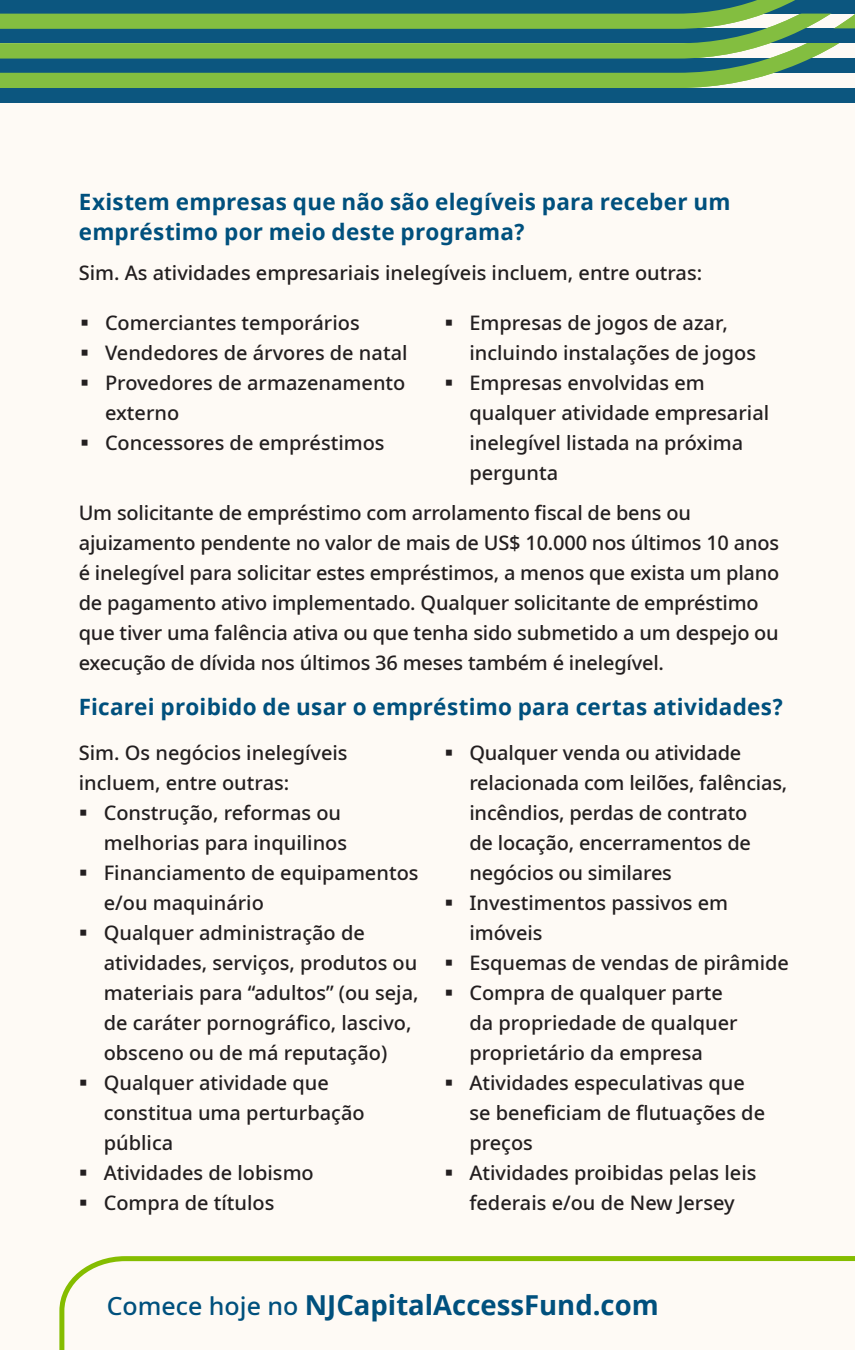
<style>
.page{position:relative;width:855px;height:1350px;background:#fff}
.page>*{position:absolute;margin:0;border:0;box-sizing:border-box;transform-origin:0 0}
.Body_2{font:700 27.5px "Noto Sans";color:#00507d}
.Subhead{font:700 22.5px/30px "Noto Sans";letter-spacing:.01em;color:#00507d}
.Body{font:500 20px/30px "Noto Sans";color:#231f20}
.Subhead-2{font:500 20px "Noto Sans";color:#231f20}
.s1{font-weight:500;font-size:25px}
</style>
<div class="page">
<svg style="left:59px;top:1256px;width:796px;height:94px"></svg>
<div style="left:0;top:88px;width:855px;height:14px;background:#0c567f"></div>
<svg style="left:0;top:59px;width:855px;height:29px;background:#569368"></svg>
<svg style="left:0;top:29px;width:855px;height:30px;background:#529165"></svg>
<svg style="left:0;top:0;width:855px;height:29px;background:#529163"></svg>
<div style="left:107px;top:1283px;width:552px;height:35px;background:#fefaf5"></div>
<p class="Subhead" style="left:79px;top:187px;width:653px">Existem empresas que não são elegíveis para receber um empréstimo por meio deste programa?</p>
<p class="Subhead-2" style="left:79px;top:259px;width:625px">Sim. As atividades empresariais inelegíveis incluem, entre outras:</p>
<p class="Body" style="left:469px;top:308px;width:288px">Empresas de jogos de azar, incluindo instalações de jogos</p>
<p class="Body" style="left:469px;top:368px;width:301px">Empresas envolvidas em qualquer atividade empresarial inelegível listada na próxima pergunta</p>
<p class="Body" style="left:79px;top:498px;width:702px">Um solicitante de empréstimo com arrolamento fiscal de bens ou ajuizamento pendente no valor de mais de US$ 10.000 nos últimos 10 anos é inelegível para solicitar estes empréstimos, a menos que exista um plano de pagamento ativo implementado. Qualquer solicitante de empréstimo que tiver uma falência ativa ou que tenha sido submetido a um despejo ou execução de dívida nos últimos 36 meses também é inelegível.</p>
<p class="Subhead" style="left:79px;top:692px;width:707px">Ficarei proibido de usar o empréstimo para certas atividades?</p>
<p class="Body" style="left:79px;top:738px;width:270px">Sim. Os negócios inelegíveis incluem, entre outras:</p>
<p class="Body" style="left:104px;top:798px;width:245px">Construção, reformas ou melhorias para inquilinos</p>
<p class="Body" style="left:104px;top:858px;width:316px">Financiamento de equipamentos e/ou maquinário</p>
<p class="Body" style="left:104px;top:918px;width:316px">Qualquer administração de atividades, serviços, produtos ou materiais para “adultos” (ou seja, de caráter pornográfico, lascivo, obsceno ou de má reputação)</p>
<p class="Body" style="left:104px;top:1068px;width:263px">Qualquer atividade que constitua uma perturbação pública</p>
<p class="Body" style="left:104px;top:1158px;width:212px">Atividades de lobismo</p>
<p class="Body" style="left:104px;top:1188px;width:172px">Compra de títulos</p>
<p class="Body" style="left:105px;top:308px;width:256px">Comerciantes temporários</p>
<p class="Body" style="left:105px;top:338px;width:304px">Vendedores de árvores de natal</p>
<p class="Body" style="left:105px;top:368px;width:302px">Provedores de armazenamento externo</p>
<p class="Body" style="left:105px;top:428px;width:281px">Concessores de empréstimos</p>
<p class="Body" style="left:469px;top:738px;width:320px">Qualquer venda ou atividade relacionada com leilões, falências, incêndios, perdas de contrato<br>de locação, encerramentos de negócios ou similares</p>
<p class="Body" style="left:469px;top:888px;width:260px">Investimentos passivos em imóveis</p>
<p class="Body" style="left:469px;top:948px;width:321px">Esquemas de vendas de pirâmide</p>
<p class="Body" style="left:469px;top:978px;width:270px">Compra de qualquer parte da propriedade de qualquer proprietário da empresa</p>
<p class="Body" style="left:469px;top:1068px;width:297px">Atividades especulativas que se beneficiam de flutuações de preços</p>
<p class="Body" style="left:469px;top:1158px;width:289px">Atividades proibidas pelas leis federais e/ou de New Jersey</p>
<p class="Body_2" style="left:107px;top:1286px;width:553px"><span class="s1">Comece hoje no</span> NJCapitalAccessFund.com</p>
</div>
